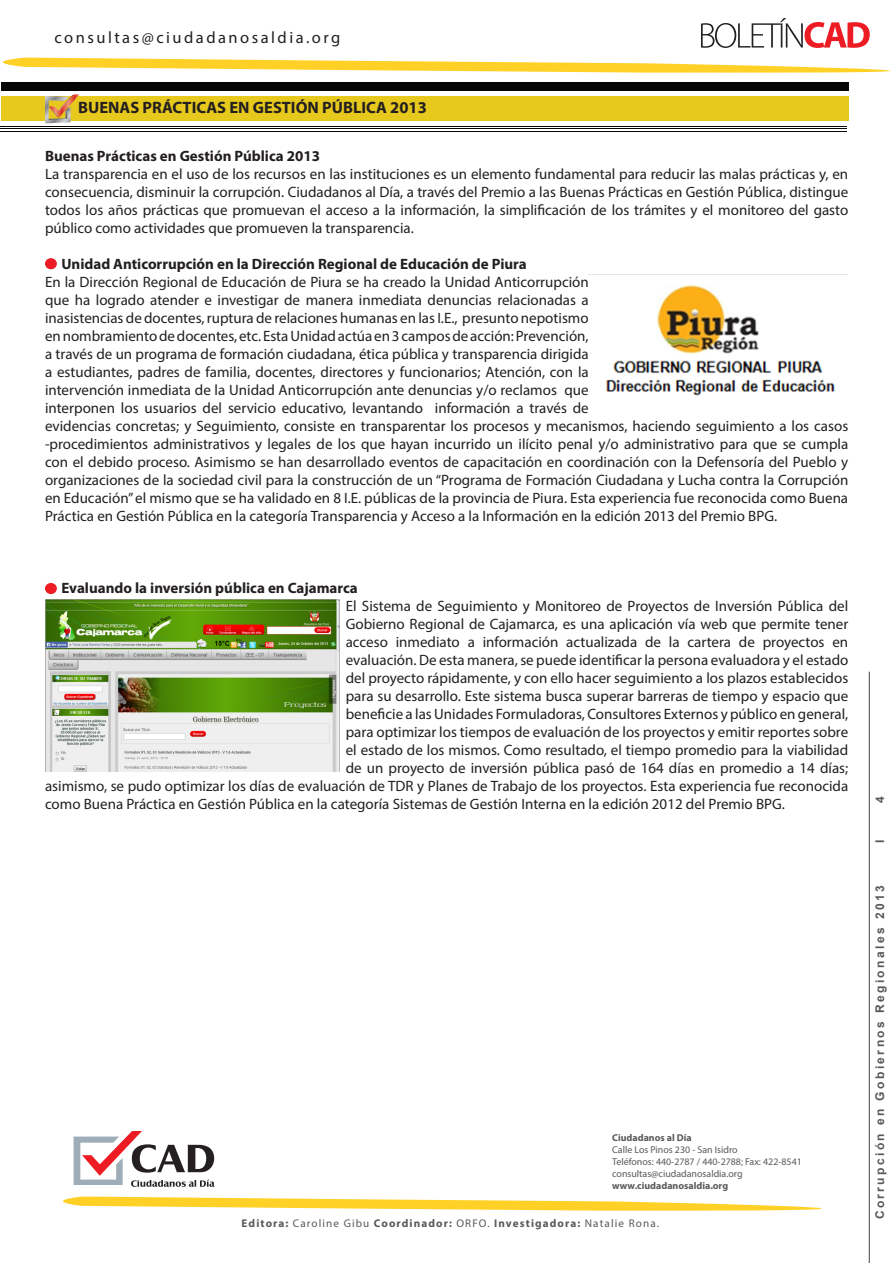
<style>
.page{position:relative;width:893px;height:1263px;background:#fff}
.page>*{position:absolute;margin:0;border:0;box-sizing:border-box;transform-origin:0 0}
.Cuerpo_de_texto{font:700 16.5px "Myriad Pro";color:#231f20}
.t1{font:16.5px "Myriad Pro";letter-spacing:.15em;color:#231f20}
.Cuerpo_de_texto-2{font:15px/18px "Myriad Pro";color:#231f20;text-align:justify}
.Cuerpo_de_texto-3{font:700 15px "Myriad Pro";color:#231f20}
.t2{font:700 12px "Arial";letter-spacing:.2em;color:#59595c}
.t3{font:700 11.1px "Myriad Pro";letter-spacing:.1em;color:#59595c}
.t4{font:9.9px/11.9px "Myriad Pro";color:#59595c}
.t5{font:700 9.9px "Myriad Pro";color:#59595c}
.s1{font-weight:400}
</style>
<div class="page">
<hr style="left:869px;top:672px;width:1px;height:591px;background:#59595c">
<svg style="left:3px;top:58px;width:888px;height:15px"></svg>
<svg style="left:701px;top:18px;width:169px;height:30px"></svg>
<svg style="left:74px;top:1131px;width:140px;height:56px"></svg>
<svg style="left:63px;top:1196px;width:759px;height:15px"></svg>
<div style="left:46px;top:259px;width:10px;height:10px;background:#ed1c24;border-radius:50%"></div>
<div style="left:45px;top:258px;width:12px;height:11px;border:2px solid #ed1c24;border-radius:50%"></div>
<div style="left:1px;top:82px;width:847px;height:9px;background:#040503"></div>
<hr style="left:1px;top:126px;width:846px;height:1px;background:#040503">
<hr style="left:1px;top:129px;width:846px;height:1px;background:#040503">
<hr style="left:1px;top:132px;width:846px;height:1px;background:#040503">
<div style="left:1px;top:96px;width:847px;height:25px;background:#e7c81c"></div>
<svg style="left:45px;top:94px;width:34px;height:29px"></svg>
<img style="left:589px;top:274px;width:259px;height:122px">
<div style="left:46px;top:584px;width:10px;height:9px;background:#ed1c24;border-radius:50%"></div>
<div style="left:45px;top:583px;width:12px;height:11px;border:2px solid #ed1c24;border-radius:50%"></div>
<img style="left:46px;top:599px;width:293px;height:173px">
<p class="t1" style="left:54px;top:27px;width:287px">consultas@ciudadanosaldia.org</p>
<p class="Cuerpo_de_texto" style="left:78px;top:97px;width:350px">BUENAS PRÁCTICAS EN GESTIÓN PÚBLICA 2013</p>
<p class="Cuerpo_de_texto-3" style="left:45px;top:146px;width:277px">Buenas Prácticas en Gestión Pública 2013</p>
<p class="Cuerpo_de_texto-2" style="left:45px;top:165px;width:805px">La transparencia en el uso de los recursos en las instituciones es un elemento fundamental para reducir las malas prácticas y, en consecuencia, disminuir la corrupción. Ciudadanos al Día, a través del Premio a las Buenas Prácticas en Gestión Pública, distingue todos los años prácticas que promuevan el acceso a la información, la simplificación de los trámites y el monitoreo del gasto público como actividades que promueven la transparencia.</p>
<p class="Cuerpo_de_texto-3" style="left:61px;top:254px;width:467px">Unidad Anticorrupción en la Dirección Regional de Educación de Piura</p>
<p class="Cuerpo_de_texto-2" style="left:45px;top:273px;width:805px;text-align:left">En la Dirección Regional de Educación de Piura se ha creado la Unidad Anticorrupción<br>que ha logrado atender e investigar de manera inmediata denuncias relacionadas a<br>inasistencias de docentes, ruptura de relaciones humanas en las I.E., presunto nepotismo<br>en nombramiento de docentes, etc. Esta Unidad actúa en 3 campos de acción: Prevención,<br>a través de un programa de formación ciudadana, ética pública y transparencia dirigida<br>a estudiantes, padres de familia, docentes, directores y funcionarios; Atención, con la<br>intervención inmediata de la Unidad Anticorrupción ante denuncias y/o reclamos que<br>interponen los usuarios del servicio educativo, levantando información a través de<br>evidencias concretas; y Seguimiento, consiste en transparentar los procesos y mecanismos, haciendo seguimiento a los casos -procedimientos administrativos y legales de los que hayan incurrido un ilícito penal y/o administrativo para que se cumpla con el debido proceso. Asimismo se han desarrollado eventos de capacitación en coordinación con la Defensoría del Pueblo y organizaciones de la sociedad civil para la construcción de un “Programa de Formación Ciudadana y Lucha contra la Corrupción en Educación” el mismo que se ha validado en 8 I.E. públicas de la provincia de Piura. Esta experiencia fue reconocida como Buena Práctica en Gestión Pública en la categoría Transparencia y Acceso a la Información en la edición 2013 del Premio BPG.</p>
<p class="Cuerpo_de_texto-3" style="left:61px;top:578px;width:298px">Evaluando la inversión pública en Cajamarca</p>
<p class="Cuerpo_de_texto-2" style="left:346px;top:597px;width:504px">El Sistema de Seguimiento y Monitoreo de Proyectos de Inversión Pública del</p>
<p class="Cuerpo_de_texto-2" style="left:346px;top:615px;width:504px">Gobierno Regional de Cajamarca, es una aplicación vía web que permite tener</p>
<p class="Cuerpo_de_texto-2" style="left:346px;top:633px;width:504px">acceso inmediato a información actualizada de la cartera de proyectos en</p>
<p class="Cuerpo_de_texto-2" style="left:346px;top:651px;width:504px">evaluación. De esta manera, se puede identificar la persona evaluadora y el estado</p>
<p class="Cuerpo_de_texto-2" style="left:346px;top:669px;width:504px">del proyecto rápidamente, y con ello hacer seguimiento a los plazos establecidos</p>
<p class="Cuerpo_de_texto-2" style="left:346px;top:687px;width:504px">para su desarrollo. Este sistema busca superar barreras de tiempo y espacio que</p>
<p class="Cuerpo_de_texto-2" style="left:346px;top:705px;width:504px">beneficie a las Unidades Formuladoras, Consultores Externos y público en general,</p>
<p class="Cuerpo_de_texto-2" style="left:346px;top:723px;width:504px">para optimizar los tiempos de evaluación de los proyectos y emitir reportes sobre</p>
<p class="Cuerpo_de_texto-2" style="left:346px;top:741px;width:504px">el estado de los mismos. Como resultado, el tiempo promedio para la viabilidad</p>
<p class="Cuerpo_de_texto-2" style="left:346px;top:759px;width:504px">de un proyecto de inversión pública pasó de 164 días en promedio a 14 días;</p>
<p class="Cuerpo_de_texto-2" style="left:45px;top:777px;width:805px">asimismo, se pudo optimizar los días de evaluación de TDR y Planes de Trabajo de los proyectos. Esta experiencia fue reconocida</p>
<p class="Cuerpo_de_texto-2" style="left:45px;top:795px;width:741px">como Buena Práctica en Gestión Pública en la categoría Sistemas de Gestión Interna en la edición 2012 del Premio BPG.</p>
<p class="t5" style="left:612px;top:1131px;width:81px">Ciudadanos al Día</p>
<p class="t4" style="left:612px;top:1144px;width:191px">Calle Los Pinos 230 - San Isidro<br>Teléfonos: 440-2787 / 440-2788; Fax: 422-8541 consultas@ciudadanosaldia.org</p>
<p class="t5" style="left:612px;top:1179px;width:117px">www.ciudadanosaldia.org</p>
<p class="t3" style="left:242px;top:1216px;width:419px">Editora: <span class="s1">Caroline Gibu</span> Coordinador: <span class="s1">ORFO.</span> Investigadora: <span class="s1">Natalie Rona.</span></p>
<p class="t2" style="left:872px;top:803px;width:8px;rotate:-90deg">4</p>
<p class="t2" style="left:872px;top:843px;width:5px;rotate:-90deg">I</p>
<p class="t2" style="left:872px;top:1219px;width:335px;rotate:-90deg">Corrupción en Gobiernos Regionales 2013</p>
</div>
